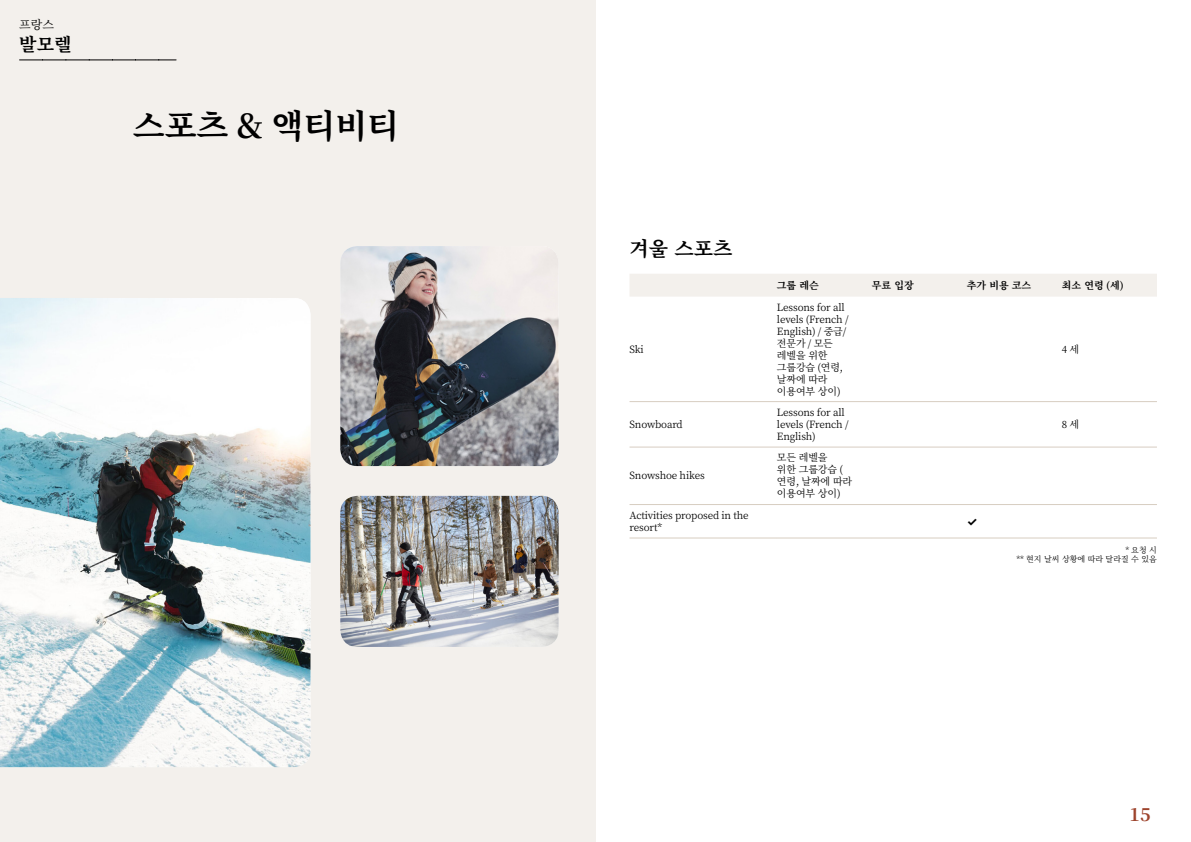
<style>
.page{position:relative;width:1191px;height:842px;background:#fff}
.page>*{position:absolute;margin:0;border:0;box-sizing:border-box;transform-origin:0 0}
.t1{font:700 33px "Noto Serif KR";color:#000}
.t2{font:700 20px "Noto Serif KR";color:#000}
.t3{font:700 18px "Noto Serif KR";color:#000}
.t4{font:700 18px "Noto Serif KR";color:#9d432c}
.t5{font:12px "Noto Serif KR";color:#000}
.t6{font:700 12px "Inter";color:#000}
.t7{font:10px/12px "Noto Serif KR";letter-spacing:-.015em;color:#000}
.t8{font:700 10px "Noto Serif KR";color:#000}
.t9{font:8px/9.6px "Noto Serif KR";color:#000;text-align:right}
</style>
<div class="page">
<div style="left:0;top:0;width:595px;height:842px;background:#f3f0ec"></div>
<img style="left:340px;top:246px;width:218px;height:220px">
<img style="left:0;top:298px;width:310px;height:469px">
<img style="left:340px;top:496px;width:218px;height:151px">
<svg style="left:20px;top:60px;width:156px;height:1px"></svg>
<div style="left:630px;top:274px;width:527px;height:23px;background:#f3f0ec"></div>
<hr style="left:629px;top:401px;width:148px;height:1px;background:#d7cdc1">
<hr style="left:777px;top:401px;width:95px;height:1px;background:#d7cdc1">
<hr style="left:872px;top:401px;width:95px;height:1px;background:#d7cdc1">
<hr style="left:967px;top:401px;width:95px;height:1px;background:#d7cdc1">
<hr style="left:1062px;top:401px;width:95px;height:1px;background:#d7cdc1">
<hr style="left:629px;top:447px;width:148px;height:1px;background:#d7cdc1">
<hr style="left:777px;top:447px;width:95px;height:1px;background:#d7cdc1">
<hr style="left:872px;top:447px;width:95px;height:1px;background:#d7cdc1">
<hr style="left:967px;top:447px;width:95px;height:1px;background:#d7cdc1">
<hr style="left:1062px;top:447px;width:95px;height:1px;background:#d7cdc1">
<hr style="left:629px;top:504px;width:148px;height:1px;background:#d7cdc1">
<hr style="left:777px;top:504px;width:95px;height:1px;background:#d7cdc1">
<hr style="left:872px;top:504px;width:95px;height:1px;background:#d7cdc1">
<hr style="left:967px;top:504px;width:95px;height:1px;background:#d7cdc1">
<hr style="left:1062px;top:504px;width:95px;height:1px;background:#d7cdc1">
<hr style="left:629px;top:537px;width:148px;height:1px;background:#d7cdc1">
<hr style="left:777px;top:537px;width:95px;height:1px;background:#d7cdc1">
<hr style="left:872px;top:537px;width:95px;height:1px;background:#d7cdc1">
<hr style="left:967px;top:537px;width:95px;height:1px;background:#d7cdc1">
<hr style="left:1062px;top:537px;width:95px;height:1px;background:#d7cdc1">
<p class="t5" style="left:19px;top:17px;width:36px">프랑스</p>
<h3 class="t3" style="left:19px;top:34px;width:54px">발모렐</h3>
<h1 class="t1" style="left:133px;top:107px;width:268px">스포츠 &amp; 액티비티</h1>
<h2 class="t2" style="left:629px;top:237px;width:104px">겨울 스포츠</h2>
<p class="t7" style="left:629px;top:343px;width:16px">Ski</p>
<p class="t7" style="left:629px;top:418px;width:55px">Snowboard</p>
<p class="t7" style="left:629px;top:470px;width:77px">Snowshoe hikes</p>
<p class="t8" style="left:777px;top:280px;width:43px">그룹 레슨</p>
<p class="t8" style="left:872px;top:280px;width:43px">무료 입장</p>
<p class="t8" style="left:967px;top:280px;width:66px">추가 비용 코스</p>
<p class="t8" style="left:1062px;top:280px;width:63px">최소 연령 (세)</p>
<p class="t7" style="left:777px;top:301px;width:73px">Lessons for all levels (French /<br>English) / 중급/ 전문가 / 모든 레벨을 위한 그룹강습 (연령, 날짜에 따라 이용여부 상이)</p>
<p class="t7" style="left:1062px;top:343px;width:19px">4 세</p>
<p class="t7" style="left:777px;top:406px;width:73px">Lessons for all levels (French /<br>English)</p>
<p class="t7" style="left:1062px;top:418px;width:19px">8 세</p>
<p class="t7" style="left:777px;top:452px;width:77px">모든 레벨을<br>위한 그룹강습 ( 연령, 날짜에 따라 이용여부 상이)</p>
<p class="t7" style="left:629px;top:509px;width:121px">Activities proposed in the resort*</p>
<p class="t6" style="left:967px;top:512px;width:12px">✓</p>
<p class="t9" style="left:1016px;top:545px;width:142px">* 요청 시<br>** 현지 날씨 상황에 따라 달라질 수 있음</p>
<h3 class="t4" style="left:1129px;top:804px;width:23px">15</h3>
</div>
